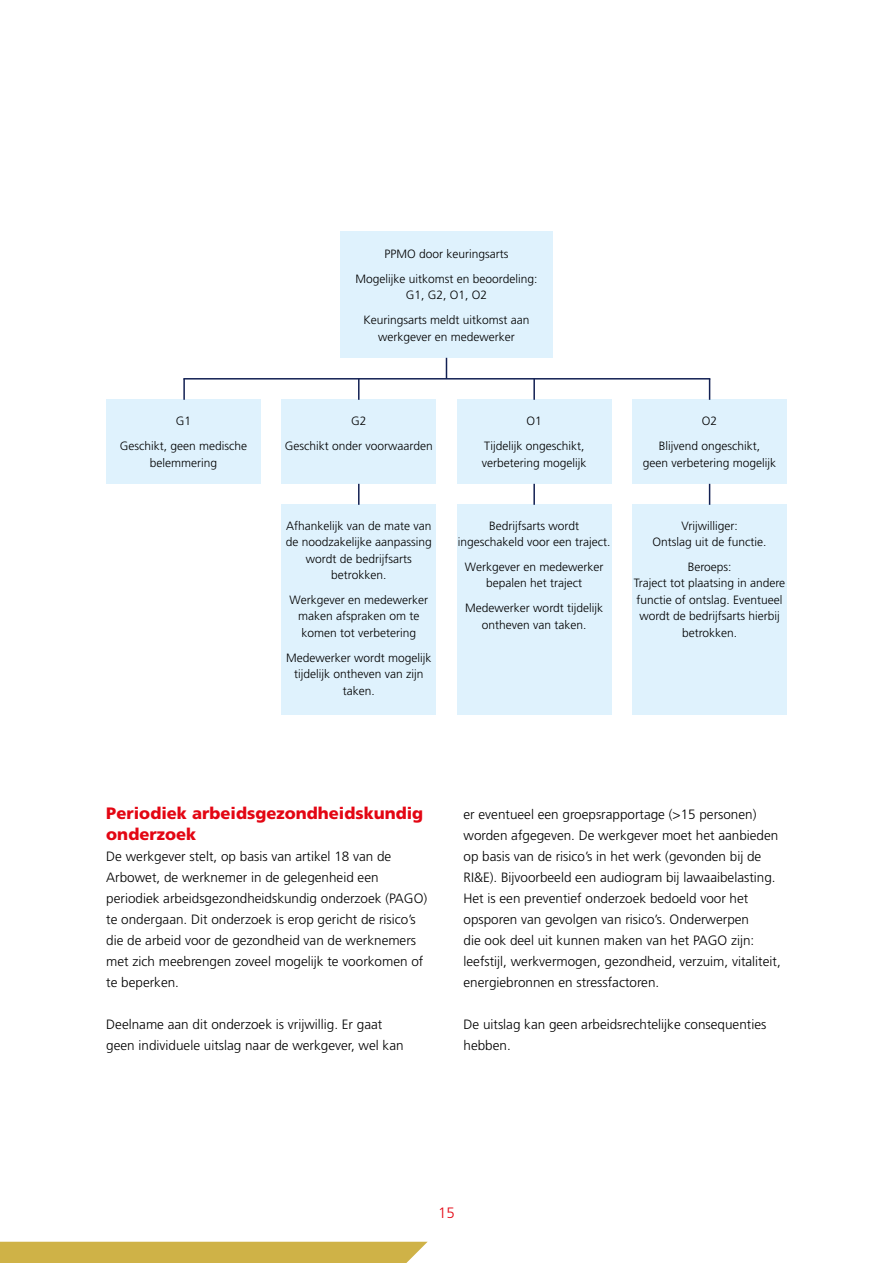
<style>
.page{position:relative;width:893px;height:1263px;background:#fff}
.page>*{position:absolute;margin:0;border:0;box-sizing:border-box;transform-origin:0 0}
.t1{font:900 16.5px/21px "Frutiger LT Std";color:#e30613}
.t2{font:300 15px "Frutiger LT Std";color:#e30613}
.t3{font:300 13.5px/21px "Frutiger LT Std";color:#000}
.t4{font:300 12px/16.5px "Frutiger LT Std";color:#000;text-align:center}
</style>
<div class="page">
<div style="left:0;top:1242px;width:428px;height:21px;background:#cfb247"></div>
<div style="left:340px;top:232px;width:213px;height:126px;background:#dff2fd"></div>
<div style="left:106px;top:400px;width:154px;height:84px;background:#dff2fd"></div>
<div style="left:457px;top:400px;width:154px;height:84px;background:#dff2fd"></div>
<div style="left:457px;top:504px;width:154px;height:210px;background:#dff2fd"></div>
<div style="left:282px;top:400px;width:154px;height:84px;background:#dff2fd"></div>
<div style="left:282px;top:504px;width:154px;height:210px;background:#dff2fd"></div>
<div style="left:632px;top:400px;width:155px;height:84px;background:#dff2fd"></div>
<div style="left:632px;top:504px;width:155px;height:210px;background:#dff2fd"></div>
<hr style="left:183px;top:378px;width:527px;height:1px;background:#122053">
<hr style="left:183px;top:379px;width:2px;height:21px;background:#122053">
<hr style="left:358px;top:379px;width:2px;height:21px;background:#122053">
<hr style="left:358px;top:484px;width:2px;height:21px;background:#122053">
<hr style="left:533px;top:379px;width:2px;height:21px;background:#122053">
<hr style="left:533px;top:484px;width:2px;height:21px;background:#122053">
<svg style="left:446px;top:358px;width:1px;height:20px"></svg>
<svg style="left:709px;top:379px;width:1px;height:21px"></svg>
<svg style="left:709px;top:484px;width:1px;height:21px"></svg>
<p class="t4" style="left:120px;top:409px;width:129px;line-height:24.8px">G1<br>Geschikt, geen medische</p>
<p class="t4" style="left:150px;top:454px;width:69px">belemmering</p>
<p class="t4" style="left:356px;top:242px;width:183px;line-height:24.8px">PPMO door keuringsarts<br>Mogelijke uitkomst en beoordeling:</p>
<p class="t4" style="left:363px;top:283px;width:168px;line-height:24.8px">G1, G2, O1, O2<br>Keuringsarts meldt uitkomst aan</p>
<p class="t4" style="left:378px;top:328px;width:138px">werkgever en medewerker</p>
<p class="t4" style="left:285px;top:409px;width:149px;line-height:24.8px">G2<br>Geschikt onder voorwaarden</p>
<p class="t4" style="left:286px;top:517px;width:148px">Afhankelijk van de mate van de noodzakelijke aanpassing wordt de bedrijfsarts betrokken.</p>
<p class="t4" style="left:290px;top:592px;width:140px">Werkgever en medewerker maken afspraken om te komen tot verbetering</p>
<p class="t4" style="left:286px;top:649px;width:147px">Medewerker wordt mogelijk tijdelijk ontheven van zijn taken.</p>
<p class="t4" style="left:484px;top:409px;width:102px;line-height:24.8px">O1<br>Tijdelijk ongeschikt,</p>
<p class="t4" style="left:482px;top:454px;width:106px">verbetering mogelijk</p>
<p class="t4" style="left:458px;top:517px;width:154px">Bedrijfsarts wordt ingeschakeld voor een traject.</p>
<p class="t4" style="left:465px;top:559px;width:140px">Werkgever en medewerker bepalen het traject</p>
<p class="t4" style="left:465px;top:600px;width:139px">Medewerker wordt tijdelijk ontheven van taken.</p>
<p class="t4" style="left:659px;top:409px;width:103px;line-height:24.8px">O2<br>Blijvend ongeschikt,</p>
<p class="t4" style="left:643px;top:454px;width:135px">geen verbetering mogelijk</p>
<p class="t4" style="left:653px;top:517px;width:116px">Vrijwilliger:<br>Ontslag uit de functie.</p>
<p class="t4" style="left:634px;top:559px;width:153px">Beroeps:<br>Traject tot plaatsing in andere functie of ontslag. Eventueel wordt de bedrijfsarts hierbij betrokken.</p>
<p class="t1" style="left:106px;top:803px;width:318px">Periodiek arbeidsgezondheidskundig onderzoek</p>
<p class="t3" style="left:106px;top:846px;width:322px">De werkgever stelt, op basis van artikel 18 van de Arbowet, de werknemer in de gelegenheid een periodiek arbeidsgezondheidskundig onderzoek (PAGO) te ondergaan. Dit onderzoek is erop gericht de risico’s die de arbeid voor de gezondheid van de werknemers met zich meebrengen zoveel mogelijk te voorkomen of te beperken.</p>
<p class="t3" style="left:106px;top:1014px;width:299px">Deelname aan dit onderzoek is vrijwillig. Er gaat geen individuele uitslag naar de werkgever, wel kan</p>
<p class="t3" style="left:463px;top:804px;width:319px">er eventueel een groepsrapportage (&gt;15 personen) worden afgegeven. De werkgever moet het aanbieden op basis van de risico’s in het werk (gevonden bij de RI&amp;E). Bijvoorbeeld een audiogram bij lawaaibelasting.<br>Het is een preventief onderzoek bedoeld voor het opsporen van gevolgen van risico’s. Onderwerpen<br>die ook deel uit kunnen maken van het PAGO zijn: leefstijl, werkvermogen, gezondheid, verzuim, vitaliteit, energiebronnen en stressfactoren.</p>
<p class="t3" style="left:463px;top:1014px;width:304px">De uitslag kan geen arbeidsrechtelijke consequenties hebben.</p>
<p class="t2" style="left:438px;top:1204px;width:18px">15</p>
</div>
